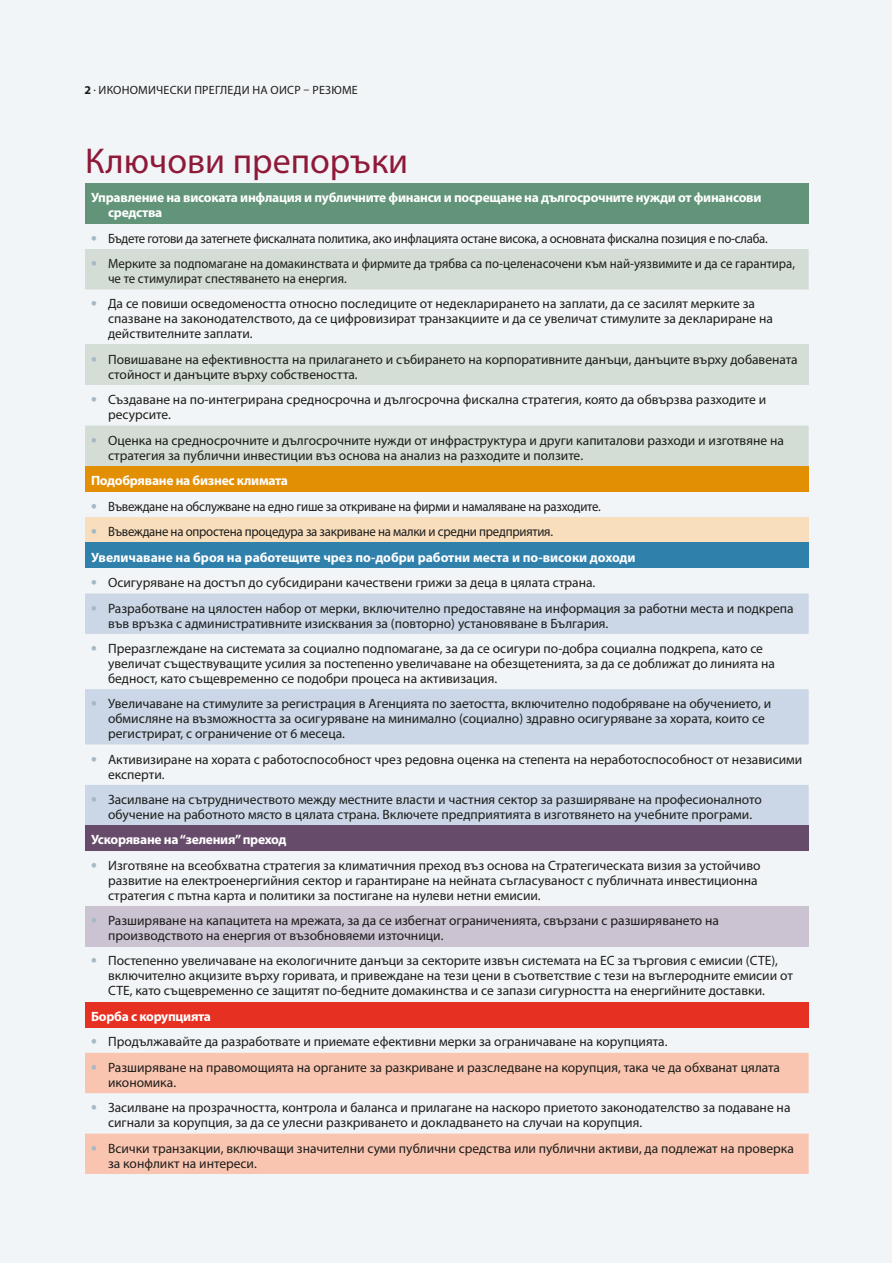
<style>
.page{position:relative;width:893px;height:1263px;background:#fff}
.page>*{position:absolute;margin:0;border:0;box-sizing:border-box;transform-origin:0 0}
.t1{font:36px "Myriad Pro";color:#8f1939}
.t2{font:13.5px/15px "Myriad Pro";color:#1d1d1b}
.t3{font:13.5px "Myriad Pro";letter-spacing:-.02em;color:#1d1d1b;scale:.95 1}
.t4{font:700 13.5px/15px "Myriad Pro";letter-spacing:-.02em;color:#fff}
.t5{font:13.5px/15px "Myriad Pro";color:#1d1d1b;scale:.95 1}
.t6{font:700 13.5px/25.5px "Myriad Pro";color:#fff}
.t7{font:12px "Myriad Pro";letter-spacing:.02em;color:#1d1d1b}
.s1{font-weight:700}
.s2{font-weight:700;font-size:18px;color:#a6b9c5}
.s3{font-size:18px;color:#a6b9c5}
.s4{font-weight:400;color:#1d1d1b}
</style>
<div class="page">
<div style="left:0;top:0;width:892px;height:1263px;background:#f2f5f7"></div>
<div style="left:85px;top:183px;width:724px;height:41px;background:#619479"></div>
<svg style="left:85px;top:249px;width:724px;height:217px"></svg>
<div style="left:85px;top:345px;width:724px;height:40px;background:#d4ded7"></div>
<div style="left:85px;top:466px;width:724px;height:25px;background:#e38f03"></div>
<div style="left:85px;top:517px;width:724px;height:25px;background:#f9debd"></div>
<div style="left:85px;top:542px;width:724px;height:26px;background:#2f80ab"></div>
<svg style="left:85px;top:593px;width:724px;height:232px;fill:#cbd7e6"></svg>
<div style="left:85px;top:825px;width:724px;height:26px;background:#674b6a"></div>
<div style="left:85px;top:906px;width:724px;height:40px;background:#cbc2d2"></div>
<div style="left:85px;top:1002px;width:724px;height:25px;background:#e63022"></div>
<svg style="left:85px;top:1053px;width:724px;height:121px;fill:#f9c5b0"></svg>
<hr style="left:892px;top:1047px;width:1px;height:216px;background:#94b2c3">
<p class="t7" style="left:84px;top:83px;width:275px"><span class="s1">2</span> . ИКОНОМИЧЕСКИ ПРЕГЛЕДИ НА ОИСР – РЕЗЮМЕ</p>
<h1 class="t1" style="left:85px;top:138px;width:325px">Ключови препоръки</h1>
<p class="t4" style="left:108px;top:190px;width:655px;text-indent:-17px">Управление на високата инфлация и публичните финанси и посрещане на дългосрочните нужди от финансови средства</p>
<p class="t3" style="left:91px;top:230px;width:714px"><span class="s2">•</span> Бъдете готови да затегнете фискалната политика, ако инфлацията остане висока, а основната фискална позиция е по-слаба.</p>
<p class="t5" style="left:108px;top:256px;width:725px;text-indent:-17px"><span class="s2">•</span> Мерките за подпомагане на домакинствата и фирмите да трябва са по-целенасочени към най-уязвимите и да се гарантира, че те стимулират спестяването на енергия.</p>
<p class="t2" style="left:108px;top:296px;width:667px;text-indent:-17px"><span class="s2">•</span> Да се повиши осведомеността относно последиците от недекларирането на заплати, да се засилят мерките за спазване на законодателството, да се цифровизират транзакциите и да се увеличат стимулите за деклариране на действителните заплати.</p>
<p class="t2" style="left:108px;top:351px;width:691px;text-indent:-17px"><span class="s2">•</span> Повишаване на ефективността на прилагането и събирането на корпоративните данъци, данъците върху добавената стойност и данъците върху собствеността.</p>
<p class="t2" style="left:108px;top:392px;width:660px;text-indent:-17px"><span class="s2">•</span> Създаване на по-интегрирана средносрочна и дългосрочна фискална стратегия, която да обвързва разходите и ресурсите.</p>
<p class="t2" style="left:108px;top:432px;width:677px;text-indent:-17px"><span class="s2">•</span> Оценка на средносрочните и дългосрочните нужди от инфраструктура и други капиталови разходи и изготвяне на стратегия за публични инвестиции въз основа на анализ на разходите и ползите.</p>
<p class="t4" style="left:91px;top:472px;width:198px">Подобряване на бизнес климата</p>
<p class="t3" style="left:91px;top:498px;width:538px"><span class="s2">•</span> Въвеждане на обслужване на едно гише за откриване на фирми и намаляване на разходите.</p>
<p class="t6" style="left:91px;top:518px;width:546px"><span class="s3">•</span> <span class="s4">Въвеждане на опростена процедура за закриване на малки и средни предприятия.<br></span>Увеличаване на броя на работещите чрез по-добри работни места и по-високи доходи</p>
<p class="t2" style="left:91px;top:575px;width:506px"><span class="s2">•</span> Осигуряване на достъп до субсидирани качествени грижи за деца в цялата страна.</p>
<p class="t2" style="left:108px;top:600px;width:687px;text-indent:-17px"><span class="s2">•</span> Разработване на цялостен набор от мерки, включително предоставяне на информация за работни места и подкрепа във връзка с административните изисквания за (повторно) установяване в България.</p>
<p class="t2" style="left:108px;top:641px;width:668px;text-indent:-17px"><span class="s2">•</span> Преразглеждане на системата за социално подпомагане, за да се осигури по-добра социална подкрепа, като се увеличат съществуващите усилия за постепенно увеличаване на обезщетенията, за да се доближат до линията на бедност, като същевременно се подобри процеса на активизация.</p>
<p class="t2" style="left:108px;top:696px;width:665px;text-indent:-17px"><span class="s2">•</span> Увеличаване на стимулите за регистрация в Агенцията по заетостта, включително подобряване на обучението, и обмисляне на възможността за осигуряване на минимално (социално) здравно осигуряване за хората, които се регистрират, с ограничение от 6 месеца.</p>
<p class="t2" style="left:108px;top:751px;width:696px;text-indent:-17px"><span class="s2">•</span> Активизиране на хората с работоспособност чрез редовна оценка на степента на неработоспособност от независими експерти.</p>
<p class="t2" style="left:91px;top:792px;width:672px;text-align:center"><span class="s2">•</span> Засилване на сътрудничеството между местните власти и частния сектор за разширяване на професионалното обучение на работното място в цялата страна. Включете предприятията в изготвянето на учебните програми.</p>
<p class="t4" style="left:91px;top:832px;width:197px">Ускоряване на “зеления” преход</p>
<p class="t2" style="left:108px;top:857px;width:654px;text-indent:-17px"><span class="s2">•</span> Изготвяне на всеобхватна стратегия за климатичния преход въз основа на Стратегическата визия за устойчиво развитие на електроенергийния сектор и гарантиране на нейната съгласуваност с публичната инвестиционна стратегия с пътна карта и политики за постигане на нулеви нетни емисии.</p>
<p class="t2" style="left:108px;top:913px;width:612px;text-indent:-17px"><span class="s2">•</span> Разширяване на капацитета на мрежата, за да се избегнат ограниченията, свързани с разширяването на производството на енергия от възобновяеми източници.</p>
<p class="t2" style="left:108px;top:953px;width:686px;text-indent:-17px"><span class="s2">•</span> Постепенно увеличаване на екологичните данъци за секторите извън системата на ЕС за търговия с емисии (СТЕ), включително акцизите върху горивата, и привеждане на тези цени в съответствие с тези на въглеродните емисии от<br>СТЕ, като същевременно се защитят по-бедните домакинства и се запази сигурността на енергийните доставки.</p>
<p class="t4" style="left:91px;top:1008px;width:122px">Борба с корупцията</p>
<p class="t2" style="left:91px;top:1034px;width:578px"><span class="s2">•</span> Продължавайте да разработвате и приемате ефективни мерки за ограничаване на корупцията.</p>
<p class="t2" style="left:108px;top:1059px;width:674px;text-indent:-17px"><span class="s2">•</span> Разширяване на правомощията на органите за разкриване и разследване на корупция, така че да обхванат цялата икономика.</p>
<p class="t2" style="left:108px;top:1100px;width:684px;text-indent:-17px"><span class="s2">•</span> Засилване на прозрачността, контрола и баланса и прилагане на наскоро приетото законодателство за подаване на сигнали за корупция, за да се улесни разкриването и докладването на случаи на корупция.</p>
<p class="t2" style="left:108px;top:1140px;width:687px;text-indent:-17px"><span class="s2">•</span> Всички транзакции, включващи значителни суми публични средства или публични активи, да подлежат на проверка за конфликт на интереси.</p>
</div>
